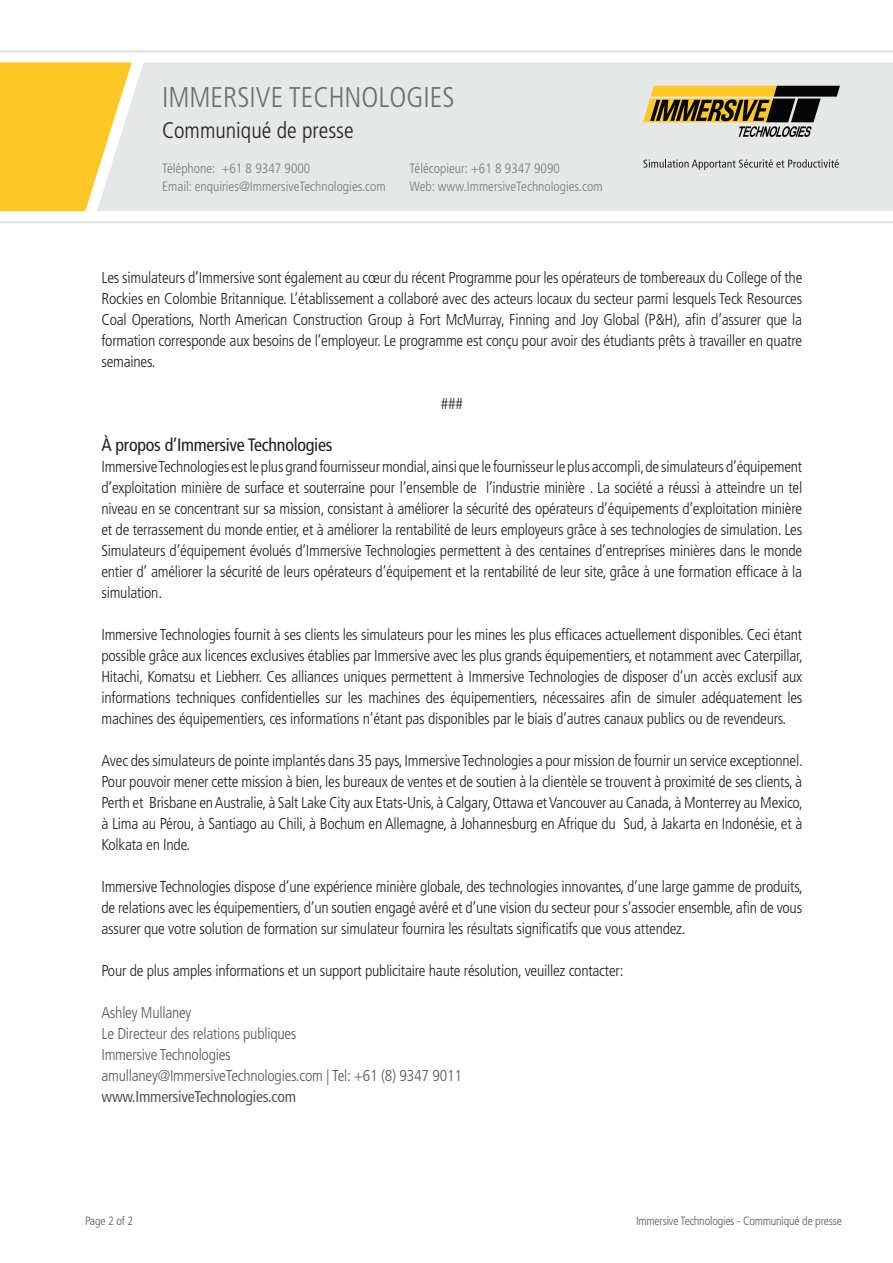
<style>
.page{position:relative;width:893px;height:1263px;background:#fff}
.page>*{position:absolute;margin:0;border:0;box-sizing:border-box;transform-origin:0 0}
.t1{font:300 condensed 28.5px "Frutiger LT Std";color:#6c6d70}
.t2{font:300 condensed 22.5px "Frutiger LT Std";color:#231f20}
.Heading_2{font:condensed 18px "Frutiger LT Std";letter-spacing:-.015em;color:#231f20}
.Paragraph{font:300 condensed 15.75px/21px "Frutiger LT Std";letter-spacing:-.015em;color:#231f20;text-align:justify}
.Paragraph_1{font:300 condensed 15.75px "Frutiger LT Std";letter-spacing:-.015em;color:#57585a}
.Paragraph_1-2{font:condensed 15.75px "Frutiger LT Std";letter-spacing:-.015em;color:#57585a}
.Paragraph_1-3{font:300 condensed 15.75px "Frutiger LT Std";color:#231f20}
.t3{font:300 condensed 13.5px "Frutiger LT Std";color:#76787b}
.t4{font:300 condensed 12px "Frutiger LT Std";letter-spacing:-.015em;color:#57585a}
</style>
<div class="page">
<div style="left:0;top:62px;width:97px;height:149px;background:#fec829"></div>
<div style="left:97px;top:62px;width:796px;height:149px;background:#e5e8e7"></div>
<hr style="left:0;top:51px;width:893px;height:1px;background:#dcdddf">
<hr style="left:0;top:221px;width:893px;height:2px;background:#dcdddf">
<svg style="left:643px;top:86px;width:197px;height:51px;background:#9b8d61"></svg>
<svg style="left:643px;top:159px;width:196px;height:11px;background:#bbbcbc"></svg>
<h1 class="t1" style="left:162px;top:81px;width:294px">IMMERSIVE TECHNOLOGIES</h1>
<h2 class="t2" style="left:162px;top:118px;width:193px">Communiqué de presse</h2>
<p class="t3" style="left:162px;top:161px;width:150px">Téléphone: +61 8 9347 9000</p>
<p class="t3" style="left:410px;top:161px;width:152px">Télécopieur: +61 8 9347 9090</p>
<p class="t3" style="left:162px;top:179px;width:225px">Email: enquiries@ImmersiveTechnologies.com</p>
<p class="t3" style="left:410px;top:179px;width:194px">Web: www.ImmersiveTechnologies.com</p>
<h2 class="t2" style="left:162px;top:118px;width:121px">Media Release</h2>
<p class="t3" style="left:162px;top:161px;width:131px">Phone: +61 8 9347 9016</p>
<p class="t3" style="left:410px;top:161px;width:113px">Fax: +61 8 9347 9090</p>
<p class="Paragraph" style="left:101px;top:267px;width:702px">Les simulateurs d’Immersive sont également au cœur du récent Programme pour les opérateurs de tombereaux du College of the Rockies en Colombie Britannique. L’établissement a collaboré avec des acteurs locaux du secteur parmi lesquels Teck Resources Coal Operations, North American Construction Group à Fort McMurray, Finning and Joy Global (P&amp;H), afin d’assurer que la formation corresponde aux besoins de l’employeur. Le programme est conçu pour avoir des étudiants prêts à travailler en quatre semaines.</p>
<p class="Paragraph_1-3" style="left:441px;top:394px;width:24px">###</p>
<p class="Heading_2" style="left:101px;top:434px;width:232px">À propos d’Immersive Technologies</p>
<p class="Paragraph" style="left:101px;top:456px;width:702px">Immersive Technologies est le plus grand fournisseur mondial, ainsi que le fournisseur le plus accompli, de simulateurs d’équipement d’exploitation minière de surface et souterraine pour l’ensemble de l’industrie minière . La société a réussi à atteindre un tel niveau en se concentrant sur sa mission, consistant à améliorer la sécurité des opérateurs d’équipements d’exploitation minière et de terrassement du monde entier, et à améliorer la rentabilité de leurs employeurs grâce à ses technologies de simulation. Les Simulateurs d’équipement évolués d’Immersive Technologies permettent à des centaines d’entreprises minières dans le monde entier d’ améliorer la sécurité de leurs opérateurs d’équipement et la rentabilité de leur site, grâce à une formation efficace à la simulation.</p>
<p class="Paragraph" style="left:101px;top:624px;width:703px">Immersive Technologies fournit à ses clients les simulateurs pour les mines les plus efficaces actuellement disponibles. Ceci étant possible grâce aux licences exclusives établies par Immersive avec les plus grands équipementiers, et notamment avec Caterpillar, Hitachi, Komatsu et Liebherr. Ces alliances uniques permettent à Immersive Technologies de disposer d’un accès exclusif aux informations techniques confidentielles sur les machines des équipementiers, nécessaires afin de simuler adéquatement les machines des équipementiers, ces informations n’étant pas disponibles par le biais d’autres canaux publics ou de revendeurs.</p>
<p class="Paragraph" style="left:101px;top:750px;width:703px">Avec des simulateurs de pointe implantés dans 35 pays, Immersive Technologies a pour mission de fournir un service exceptionnel.<br>Pour pouvoir mener cette mission à bien, les bureaux de ventes et de soutien à la clientèle se trouvent à proximité de ses clients, à Perth et Brisbane en Australie, à Salt Lake City aux Etats-Unis, à Calgary, Ottawa et Vancouver au Canada, à Monterrey au Mexico, à Lima au Pérou, à Santiago au Chili, à Bochum en Allemagne, à Johannesburg en Afrique du Sud, à Jakarta en Indonésie, et à Kolkata en Inde.</p>
<p class="Paragraph" style="left:101px;top:876px;width:703px">Immersive Technologies dispose d’une expérience minière globale, des technologies innovantes, d’une large gamme de produits, de relations avec les équipementiers, d’un soutien engagé avéré et d’une vision du secteur pour s’associer ensemble, afin de vous assurer que votre solution de formation sur simulateur fournira les résultats significatifs que vous attendez.</p>
<p class="Paragraph" style="left:101px;top:960px;width:523px">Pour de plus amples informations et un support publicitaire haute résolution, veuillez contacter:</p>
<p class="Paragraph_1" style="left:101px;top:1003px;width:92px">Ashley Mullaney</p>
<p class="Paragraph_1" style="left:101px;top:1024px;width:197px">Le Directeur des relations publiques</p>
<p class="Paragraph_1" style="left:101px;top:1045px;width:131px">Immersive Technologies</p>
<p class="Paragraph_1" style="left:101px;top:1066px;width:362px">amullaney@ImmersiveTechnologies.com | Tel: +61 (8) 9347 9011</p>
<p class="Paragraph_1-2" style="left:101px;top:1087px;width:196px">www.ImmersiveTechnologies.com</p>
<p class="t4" style="left:85px;top:1214px;width:50px">Page 2 of 2</p>
<p class="t4" style="left:636px;top:1214px;width:207px">Immersive Technologies - Communiqué de presse</p>
</div>
